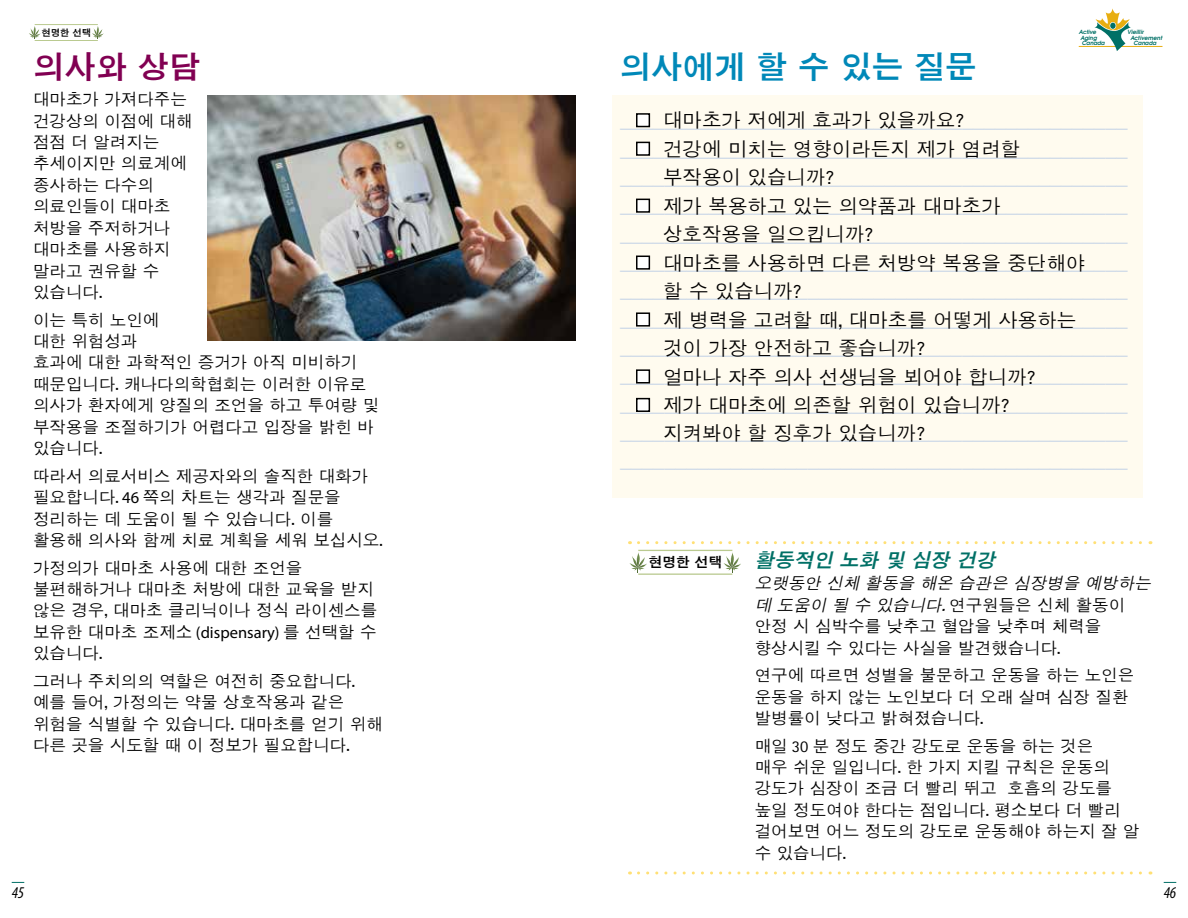
<style>
.page{position:relative;width:1188px;height:918px;background:#fff}
.page>*{position:absolute;margin:0;border:0;box-sizing:border-box;transform-origin:0 0}
.t1{font:31.5px "DFK Gothic Std W7";color:#0088b8}
.t2{font:31.5px "DFK Gothic Std W7";color:#810052}
.t3{font:22.5px/28.3px "Myriad Pro";color:#c9d6e7;text-align:justify}
.t4{font:19.5px/28.5px "DFK Gothic Std W5";color:#000}
.t5{font:italic 19.5px "DFK Gothic Std W7";color:#007066}
.t6{font:16.5px/21.5px "DFK Gothic Std W5";color:#000}
.t7{font:italic condensed 16.5px "Myriad Pro";color:#000}
.t8{font:13.8px "DFK Gothic Std W7";color:#000}
.t9{font:9.3px "DFK Gothic Std W7";color:#000}
.t10{font:italic 600 5.7px/5.7px "Avant Garde";color:#007066}
.s1{font-family:"Myriad Pro"}
.s2{font-style:italic}
.s3{font-family:"Rotis Sans Serif"}
</style>
<div class="page">
<div style="left:612px;top:95px;width:531px;height:403px;background:#fffbef"></div>
<svg style="left:12px;top:882px;width:12px;height:1px"></svg>
<svg style="left:1164px;top:882px;width:12px;height:1px"></svg>
<hr style="left:1079px;top:46px;width:83px;height:1px;background:#e8ae10">
<svg style="left:1094px;top:8px;width:37px;height:43px"></svg>
<svg style="left:29px;top:26px;width:12px;height:13px"></svg>
<svg style="left:92px;top:26px;width:12px;height:13px"></svg>
<hr style="left:35px;top:40px;width:63px;height:1px;background:#baca90">
<hr style="left:35px;top:24px;width:63px;height:1px;background:#baca90">
<div style="left:637px;top:114px;width:12px;height:13px;background:#fff"></div>
<div style="left:636px;top:113px;width:14px;height:14px;border:2px solid #000"></div>
<div style="left:637px;top:142px;width:12px;height:13px;background:#fff"></div>
<div style="left:636px;top:142px;width:14px;height:14px;border:2px solid #000"></div>
<div style="left:637px;top:199px;width:12px;height:13px;background:#fff"></div>
<div style="left:636px;top:199px;width:14px;height:14px;border:2px solid #000"></div>
<div style="left:637px;top:256px;width:12px;height:13px;background:#fff"></div>
<div style="left:636px;top:256px;width:14px;height:14px;border:2px solid #000"></div>
<div style="left:637px;top:313px;width:12px;height:13px;background:#fff"></div>
<div style="left:636px;top:312px;width:14px;height:15px;border:2px solid #000"></div>
<div style="left:637px;top:370px;width:12px;height:13px;background:#fff"></div>
<div style="left:636px;top:369px;width:14px;height:15px;border:2px solid #000"></div>
<div style="left:637px;top:399px;width:12px;height:12px;background:#fff"></div>
<div style="left:636px;top:398px;width:14px;height:14px;border:2px solid #000"></div>
<img style="left:207px;top:95px;width:369px;height:246px">
<svg style="left:638px;top:541px;width:513px;height:3px"></svg>
<svg style="left:638px;top:872px;width:513px;height:2px"></svg>
<svg style="left:630px;top:552px;width:17px;height:20px"></svg>
<svg style="left:724px;top:552px;width:17px;height:20px"></svg>
<hr style="left:638px;top:574px;width:94px;height:1px;background:#baca90">
<hr style="left:638px;top:550px;width:94px;height:1px;background:#baca90">
<p class="t9" style="left:42px;top:27px;width:51px">현명한 선택</p>
<h1 class="t2" style="left:33px;top:49px;width:169px">의사와 상담</h1>
<p class="t6" style="left:33px;top:88px;width:161px">대마초가 가져다주는 건강상의 이점에 대해 점점 더 알려지는 추세이지만 의료계에 종사하는 다수의 의료인들이 대마초 처방을 주저하거나 대마초를 사용하지 말라고 권유할 수 있습니다.</p>
<p class="t6" style="left:33px;top:309px;width:348px">이는 특히 노인에<br>대한 위험성과<br>효과에 대한 과학적인 증거가 아직 미비하기 때문입니다. 캐나다의학협회는 이러한 이유로 의사가 환자에게 양질의 조언을 하고 투여량 및 부작용을 조절하기가 어렵다고 입장을 밝힌 바 있습니다.</p>
<p class="t6" style="left:33px;top:465px;width:351px">따라서 의료서비스 제공자와의 솔직한 대화가 필요합니다. <span class="s1">46</span> 쪽의 차트는 생각과 질문을 정리하는 데 도움이 될 수 있습니다. 이를 활용해 의사와 함께 치료 계획을 세워 보십시오.</p>
<p class="t6" style="left:33px;top:557px;width:346px">가정의가 대마초 사용에 대한 조언을 불편해하거나 대마초 처방에 대한 교육을 받지 않은 경우, 대마초 클리닉이나 정식 라이센스를 보유한 대마초 조제소 <span class="s1">(dispensary)</span> 를 선택할 수 있습니다.</p>
<p class="t6" style="left:33px;top:670px;width:351px">그러나 주치의의 역할은 여전히 중요합니다. 예를 들어, 가정의는 약물 상호작용과 같은 위험을 식별할 수 있습니다. 대마초를 얻기 위해 다른 곳을 시도할 때 이 정보가 필요합니다.</p>
<p class="t10" style="left:1079px;top:29px;width:27px">Active<br>Aging<br>Canada</p>
<p class="t10" style="left:1127px;top:29px;width:18px">Vieillir</p>
<p class="t10" style="left:1130px;top:35px;width:33px">Activement</p>
<p class="t10" style="left:1134px;top:40px;width:24px">Canada</p>
<h1 class="t1" style="left:620px;top:49px;width:358px">의사에게 할 수 있는 질문</h1>
<p class="t4" style="left:663px;top:106px;width:424px">대마초가 저에게 효과가 있을까요?<br>건강에 미치는 영향이라든지 제가 염려할 부작용이 있습니까?<br>제가 복용하고 있는 의약품과 대마초가 상호작용을 일으킵니까?<br>대마초를 사용하면 다른 처방약 복용을 중단해야 할 수 있습니까?<br>제 병력을 고려할 때, 대마초를 어떻게 사용하는 것이 가장 안전하고 좋습니까?<br>얼마나 자주 의사 선생님을 뵈어야 합니까?<br>제가 대마초에 의존할 위험이 있습니까? 지켜봐야 할 징후가 있습니까?</p>
<p class="t3" style="left:620px;top:105px;width:509px">______________________________________________ ______________________________________________ ______________________________________________ ______________________________________________ ______________________________________________ ______________________________________________ ______________________________________________ ______________________________________________ ______________________________________________ ______________________________________________ ______________________________________________ ______________________________________________ ______________________________________________</p>
<p class="t8" style="left:648px;top:554px;width:75px">현명한 선택</p>
<p class="t5" style="left:755px;top:549px;width:246px">활동적인 노화 및 심장 건강</p>
<p class="t6" style="left:755px;top:572px;width:401px"><span class="s2">오랫동안 신체 활동을 해온 습관은 심장병을 예방하는 데 도움이 될 수 있습니다.</span>연구원들은 신체 활동이 안정 시 심박수를 낮추고 혈압을 낮추며 체력을 향상시킬 수 있다는 사실을 발견했습니다.</p>
<p class="t6" style="left:755px;top:664px;width:381px">연구에 따르면 성별을 불문하고 운동을 하는 노인은 운동을 하지 않는 노인보다 더 오래 살며 심장 질환 발병률이 낮다고 밝혀졌습니다.</p>
<p class="t6" style="left:755px;top:735px;width:386px">매일 <span class="s3">30</span> 분 정도 중간 강도로 운동을 하는 것은<br>매우 쉬운 일입니다. 한 가지 지킬 규칙은 운동의 강도가 심장이 조금 더 빨리 뛰고 호흡의 강도를 높일 정도여야 한다는 점입니다. 평소보다 더 빨리 걸어보면 어느 정도의 강도로 운동해야 하는지 잘 알 수 있습니다.</p>
<p class="t7" style="left:12px;top:883px;width:14px">45</p>
<p class="t7" style="left:1164px;top:883px;width:14px">46</p>
</div>
